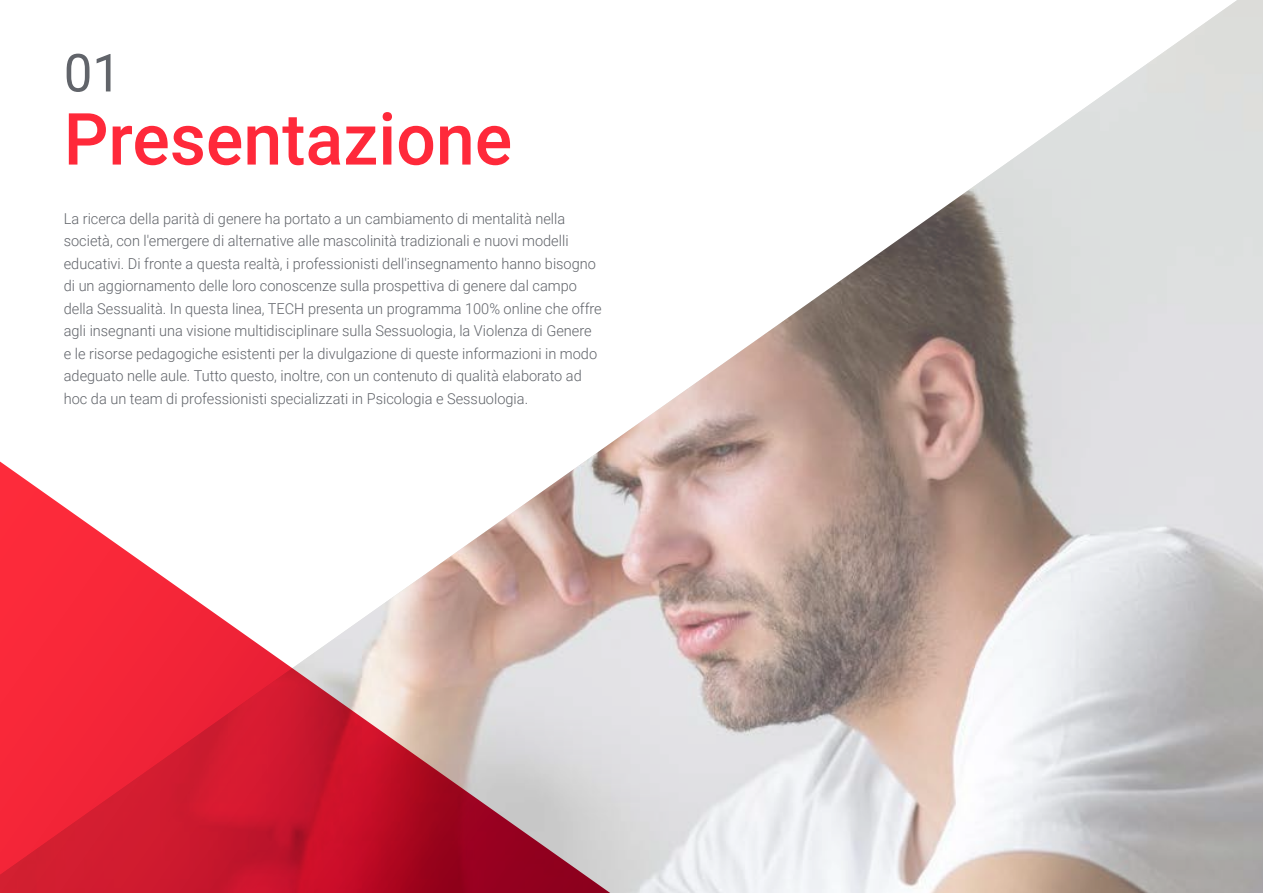
<style>
.page{position:relative;width:1263px;height:893px;background:#fff}
.page>*{position:absolute;margin:0;border:0;box-sizing:border-box;transform-origin:0 0}
.t1{font:500 72px "Roboto";color:#ff293a}
.t2{font:52.5px "Roboto";color:#61646a}
.t3{font:300 15px/22.5px "Roboto";color:#61646a}
</style>
<div class="page">
<img style="left:606px;top:0;width:657px;height:893px">
<svg style="left:0;top:446px;width:640px;height:447px"></svg>
<h2 class="t2" style="left:64px;top:36px;width:59px">01</h2>
<h1 class="t1" style="left:64px;top:89px;width:450px">Presentazione</h1>
<p class="t3" style="left:64px;top:207px;width:539px">La ricerca della parità di genere ha portato a un cambiamento di mentalità nella società, con l'emergere di alternative alle mascolinità tradizionali e nuovi modelli educativi. Di fronte a questa realtà, i professionisti dell'insegnamento hanno bisogno di un aggiornamento delle loro conoscenze sulla prospettiva di genere dal campo della Sessualità. In questa linea, TECH presenta un programma 100% online che offre agli insegnanti una visione multidisciplinare sulla Sessuologia, la Violenza di Genere e le risorse pedagogiche esistenti per la divulgazione di queste informazioni in modo adeguato nelle aule. Tutto questo, inoltre, con un contenuto di qualità elaborato ad hoc da un team di professionisti specializzati in Psicologia e Sessuologia.</p>
</div>
